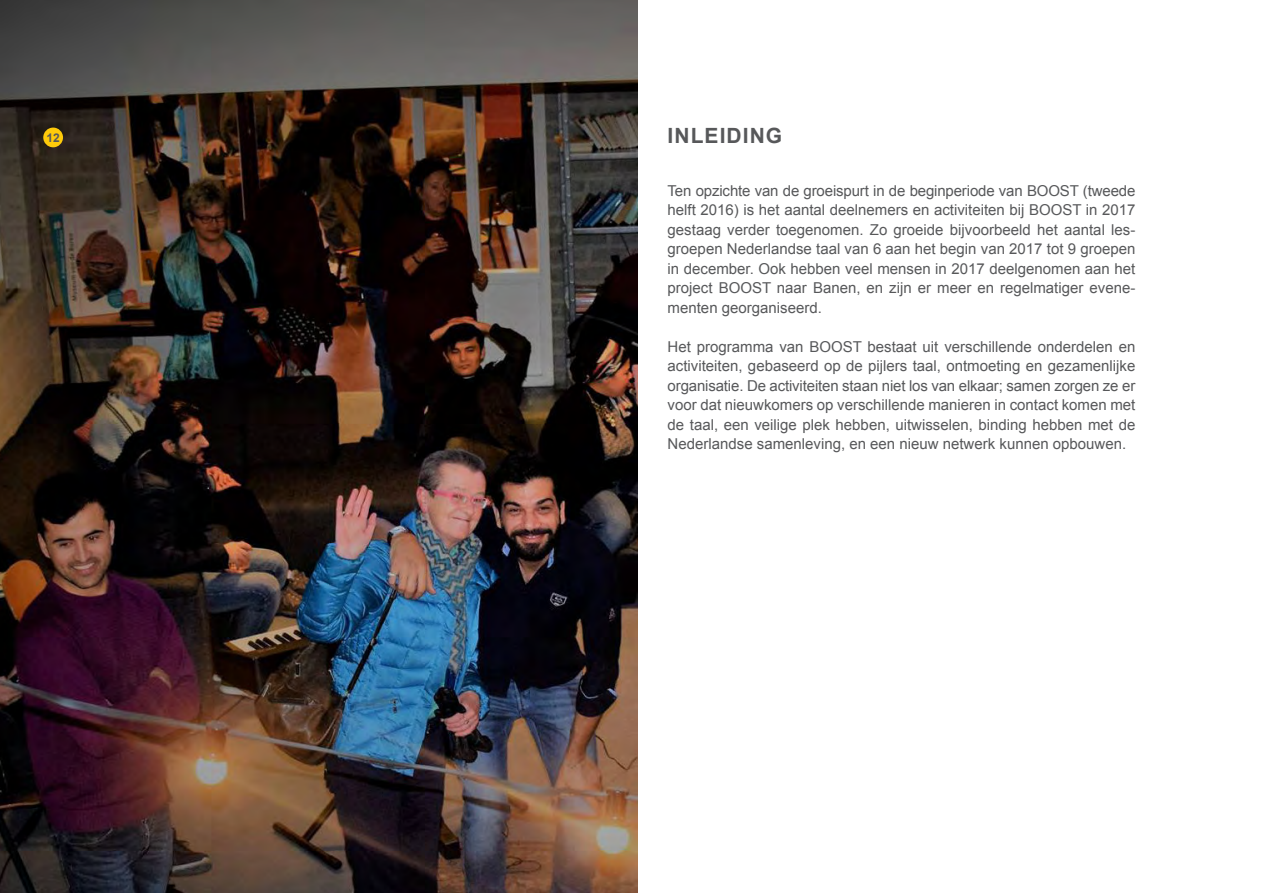
<style>
.page{position:relative;width:1263px;height:893px;background:#fff}
.page>*{position:absolute;margin:0;border:0;box-sizing:border-box;transform-origin:0 0}
.t1{font:700 21px "Arial";letter-spacing:.05em;color:#57585a}
.t2{font:15px/19.5px "Arial";color:#57585a;text-align:justify}
.t3{font:700 12px "Arial";color:#57585a}
</style>
<div class="page">
<img style="left:0;top:0;width:638px;height:893px">
<div style="left:43px;top:128px;width:20px;height:19px;background:#feca0a;border-radius:50%"></div>
<p class="t3" style="left:46px;top:129px;width:15px">12</p>
<p class="t1" style="left:668px;top:121px;width:116px">INLEIDING</p>
<p class="t2" style="left:668px;top:181px;width:469px">Ten opzichte van de groeispurt in de beginperiode van BOOST (tweede helft 2016) is het aantal deelnemers en activiteiten bij BOOST in 2017 gestaag verder toegenomen. Zo groeide bijvoorbeeld het aantal les&shy;groepen Nederlandse taal van 6 aan het begin van 2017 tot 9 groepen in december. Ook hebben veel mensen in 2017 deelgenomen aan het project BOOST naar Banen, en zijn er meer en regelmatiger evene&shy;menten georganiseerd.</p>
<p class="t2" style="left:668px;top:337px;width:469px">Het programma van BOOST bestaat uit verschillende onderdelen en activiteiten, gebaseerd op de pijlers taal, ontmoeting en gezamenlijke organisatie. De activiteiten staan niet los van elkaar; samen zorgen ze er voor dat nieuwkomers op verschillende manieren in contact komen met de taal, een veilige plek hebben, uitwisselen, binding hebben met de Nederlandse samenleving, en een nieuw netwerk kunnen opbouwen.</p>
</div>
